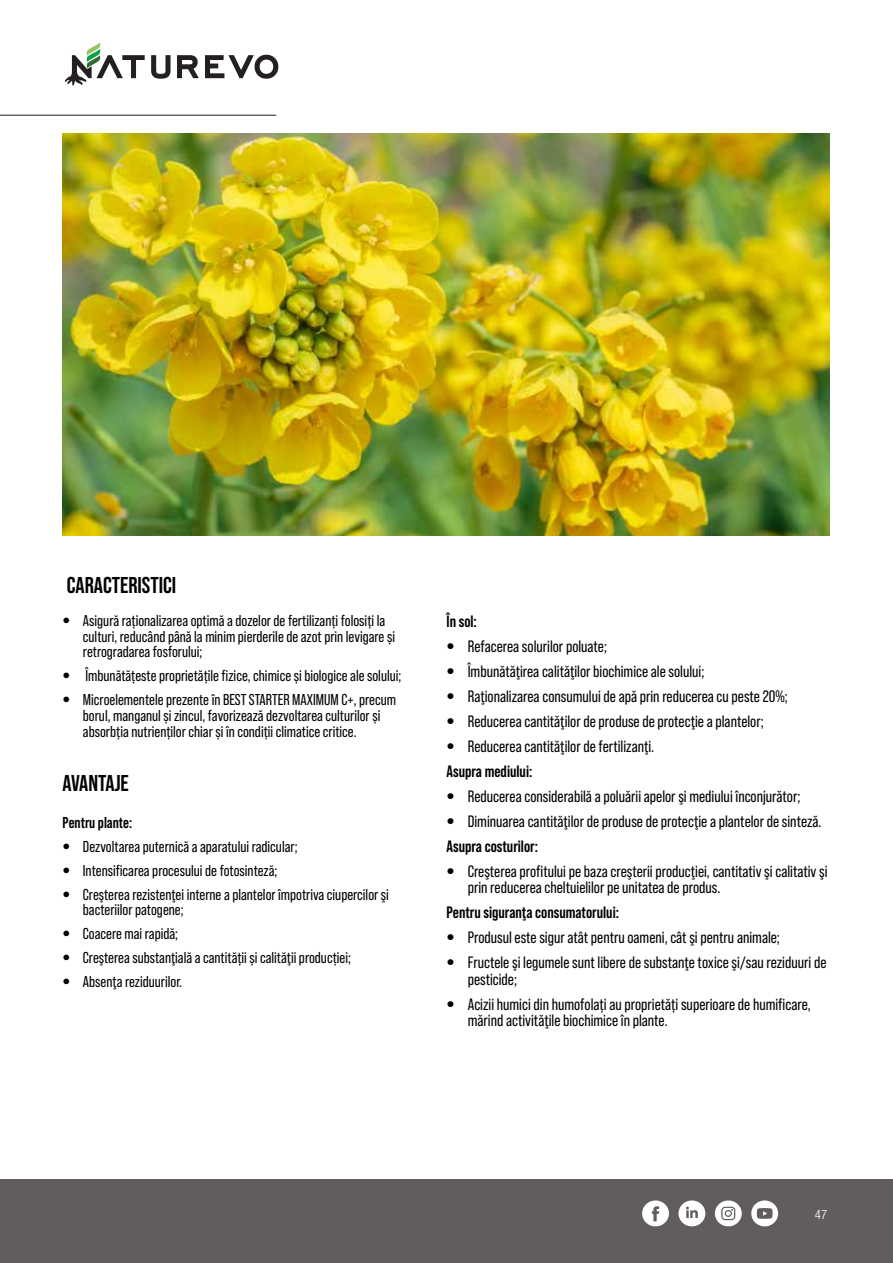
<style>
.page{position:relative;width:893px;height:1263px;background:#fff}
.page>*{position:absolute;margin:0;border:0;box-sizing:border-box;transform-origin:0 0}
.t1{font:700 22.95px "Bebas Neue Pro";color:#000}
.t2{font:16.5px/16.5px "Bebas Neue Pro";color:#000}
.t3{font:700 16.5px "Bebas Neue Pro";color:#000}
.t4{font:15.75px/15.8px "Bebas Neue Pro";color:#000}
.t5{font:700 15.75px "Bebas Neue Pro";color:#000}
.t6{font:300 condensed 12.9px "Helvetica Neue LT Pro";color:#fff}
.s1{font-family:"Helvetica Neue LT Pro";font-weight:500;font-stretch:condensed}
.s2{font-weight:700}
</style>
<div class="page">
<div style="left:0;top:1179px;width:893px;height:84px;background:#615c5e"></div>
<svg style="left:642px;top:1200px;width:27px;height:26px"></svg>
<svg style="left:715px;top:1200px;width:27px;height:26px"></svg>
<svg style="left:678px;top:1200px;width:27px;height:26px"></svg>
<svg style="left:751px;top:1200px;width:27px;height:26px"></svg>
<hr style="left:0;top:115px;width:276px;height:1px;background:#241f21">
<svg style="left:151px;top:55px;width:20px;height:24px"></svg>
<svg style="left:177px;top:55px;width:22px;height:23px"></svg>
<svg style="left:205px;top:54px;width:73px;height:25px"></svg>
<svg style="left:65px;top:43px;width:80px;height:42px"></svg>
<img style="left:63px;top:133px;width:766px;height:403px">
<h1 class="t1" style="left:67px;top:571px;width:111px">CARACTERISTICI</h1>
<p class="t4" style="left:83px;top:612px;width:314px;text-indent:-20px"><span class="s1">•</span> Asigură raționalizarea optimă a dozelor de fertilizanți folosiți la culturi, reducând până la minim pierderile de azot prin levigare și retrogradarea fosforului;</p>
<p class="t4" style="left:63px;top:668px;width:340px"><span class="s1">•</span> Îmbunătățeste proprietățile fizice, chimice și biologice ale solului;</p>
<p class="t4" style="left:83px;top:692px;width:315px;text-indent:-20px"><span class="s1">•</span> Microelementele prezente în BEST STARTER MAXIMUM C+, precum borul, manganul și zincul, favorizează dezvoltarea culturilor și absorbția nutrienților chiar și în condiții climatice critice.</p>
<h1 class="t1" style="left:63px;top:770px;width:68px">AVANTAJE</h1>
<p class="t5" style="left:63px;top:814px;width:71px">Pentru plante:</p>
<p class="t4" style="left:63px;top:838px;width:237px"><span class="s1">•</span> Dezvoltarea puternică a aparatului radicular;</p>
<p class="t4" style="left:63px;top:862px;width:216px"><span class="s1">•</span> Intensificarea procesului de fotosinteză;</p>
<p class="t4" style="left:83px;top:886px;width:307px;text-indent:-20px"><span class="s1">•</span> Creşterea rezistenţei interne a plantelor împotriva ciupercilor şi bacteriilor patogene;</p>
<p class="t4" style="left:63px;top:926px;width:117px"><span class="s1">•</span> Coacere mai rapidă;</p>
<p class="t4" style="left:63px;top:950px;width:290px"><span class="s1">•</span> Creşterea substanţială a cantității și calităţii producției;</p>
<p class="t4" style="left:63px;top:974px;width:121px"><span class="s1">•</span> Absenţa reziduurilor.</p>
<p class="t3" style="left:446px;top:611px;width:32px">În sol:</p>
<p class="t2" style="left:446px;top:638px;width:162px"><span class="s1">•</span> Refacerea solurilor poluate;</p>
<p class="t2" style="left:446px;top:663px;width:259px"><span class="s1">•</span> Îmbunătăţirea calităţilor biochimice ale solului;</p>
<p class="t2" style="left:446px;top:688px;width:343px"><span class="s1">•</span> Raţionalizarea consumului de apă prin reducerea cu peste 20%;</p>
<p class="t2" style="left:446px;top:713px;width:319px"><span class="s1">•</span> Reducerea cantităţilor de produse de protecţie a plantelor;</p>
<p class="t2" style="left:446px;top:733px;width:209px;line-height:25px"><span class="s1">•</span> Reducerea cantităţilor de fertilizanţi.<br><span class="s2">Asupra mediului:</span></p>
<p class="t2" style="left:446px;top:788px;width:356px"><span class="s1">•</span> Reducerea considerabilă a poluării apelor şi mediului înconjurător;</p>
<p class="t2" style="left:446px;top:808px;width:377px;line-height:25px"><span class="s1">•</span> Diminuarea cantităţilor de produse de protecţie a plantelor de sinteză.<br><span class="s2">Asupra costurilor:</span></p>
<p class="t2" style="left:468px;top:863px;width:361px;text-indent:-21px"><span class="s1">•</span> Creşterea profitului pe baza creşterii producţiei, cantitativ şi calitativ şi prin reducerea cheltuielilor pe unitatea de produs.</p>
<p class="t3" style="left:446px;top:903px;width:174px">Pentru siguranţa consumatorului:</p>
<p class="t2" style="left:446px;top:929px;width:335px"><span class="s1">•</span> Produsul este sigur atât pentru oameni, cât şi pentru animale;</p>
<p class="t2" style="left:468px;top:954px;width:360px;text-indent:-21px"><span class="s1">•</span> Fructele şi legumele sunt libere de substanţe toxice şi/sau reziduuri de pesticide;</p>
<p class="t2" style="left:468px;top:996px;width:344px;text-indent:-21px"><span class="s1">•</span> Acizii humici din humofolați au proprietăți superioare de humificare, mărind activităţile biochimice în plante.</p>
<p class="t6" style="left:815px;top:1206px;width:14px">47</p>
</div>
